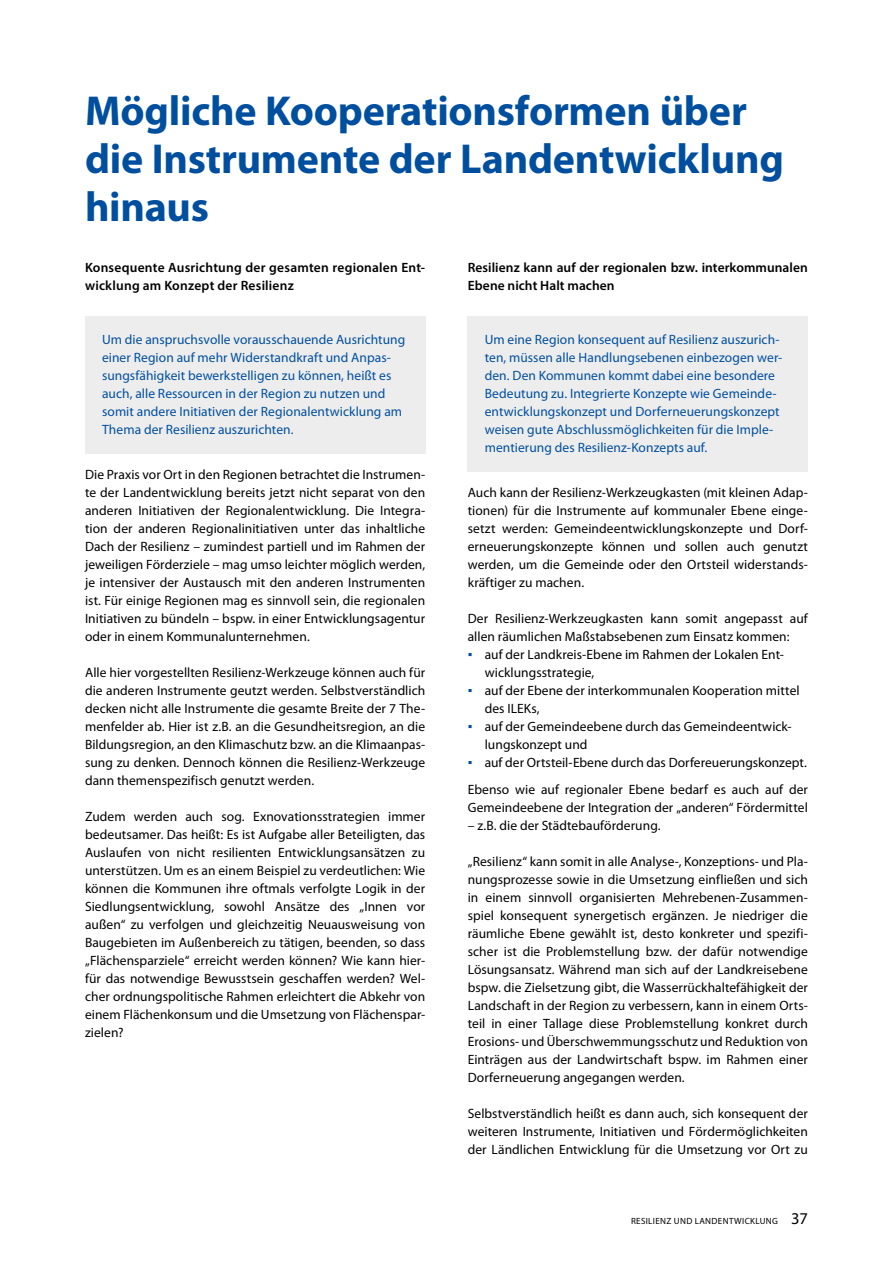
<style>
.page{position:relative;width:893px;height:1263px;background:#fff}
.page>*{position:absolute;margin:0;border:0;box-sizing:border-box;transform-origin:0 0}
.t1{font:700 42px/48px "Myriad Pro";letter-spacing:-.005em;color:#004f9f}
.Fliesstext{font:13.5px/18px "Myriad Pro";letter-spacing:.005em;color:#000;text-align:justify}
.Kastentext{font:13.5px/18px "Myriad Pro";letter-spacing:.005em;color:#004f9f}
.Fliesstext-2{font:600 13.5px/18px "Myriad Pro";letter-spacing:.01em;color:#000}
.t2{font:9px "Myriad Pro";letter-spacing:.04em;color:#000}
.s1{font-family:"Arial";color:#004f9f}
.s2{font-size:16.5px}
</style>
<div class="page">
<div style="left:85px;top:317px;width:340px;height:137px;background:#ededed"></div>
<div style="left:468px;top:317px;width:340px;height:155px;background:#ededed"></div>
<h1 class="t1" style="left:85px;top:86px;width:700px">Mögliche Kooperationsformen über die Instrumente der Landentwicklung hinaus</h1>
<p class="Fliesstext-2" style="left:85px;top:258px;width:342px">Konsequente Ausrichtung der gesamten regionalen Ent&shy;wicklung am Konzept der Resilienz</p>
<p class="Kastentext" style="left:102px;top:330px;width:305px">Um die anspruchsvolle vorausschauende Ausrichtung einer Region auf mehr Widerstandkraft und Anpas&shy;sungsfähigkeit bewerkstelligen zu können, heißt es auch, alle Ressourcen in der Region zu nutzen und somit andere Initiativen der Regionalentwicklung am Thema der Resilienz auszurichten.</p>
<p class="Fliesstext" style="left:85px;top:465px;width:342px">Die Praxis vor Ort in den Regionen betrachtet die Instrumen&shy;te der Landentwicklung bereits jetzt nicht separat von den anderen Initiativen der Regionalentwicklung. Die Integra&shy;tion der anderen Regionalinitiativen unter das inhaltliche Dach der Resilienz – zumindest partiell und im Rahmen der jeweiligen Förderziele – mag umso leichter möglich werden, je intensiver der Austausch mit den anderen Instrumenten ist. Für einige Regionen mag es sinnvoll sein, die regionalen Initiativen zu bündeln – bspw. in einer Entwicklungsagentur oder in einem Kommunalunternehmen.</p>
<p class="Fliesstext" style="left:85px;top:663px;width:342px">Alle hier vorgestellten Resilienz-Werkzeuge können auch für die anderen Instrumente geutzt werden. Selbstverständlich decken nicht alle Instrumente die gesamte Breite der 7 The&shy;menfelder ab. Hier ist z.B. an die Gesundheitsregion, an die Bildungsregion, an den Klimaschutz bzw. an die Klimaanpas&shy;sung zu denken. Dennoch können die Resilienz-Werkzeuge dann themenspezifisch genutzt werden.</p>
<p class="Fliesstext" style="left:85px;top:807px;width:342px">Zudem werden auch sog. Exnovationsstrategien immer bedeutsamer. Das heißt: Es ist Aufgabe aller Beteiligten, das Auslaufen von nicht resilienten Entwicklungsansätzen zu unterstützen. Um es an einem Beispiel zu verdeutlichen: Wie können die Kommunen ihre oftmals verfolgte Logik in der Siedlungsentwicklung, sowohl Ansätze des „Innen vor außen“ zu verfolgen und gleichzeitig Neuausweisung von Baugebieten im Außenbereich zu tätigen, beenden, so dass „Flächensparziele“ erreicht werden können? Wie kann hier&shy;für das notwendige Bewusstsein geschaffen werden? Wel&shy;cher ordnungspolitische Rahmen erleichtert die Abkehr von einem Flächenkonsum und die Umsetzung von Flächenspar&shy;zielen?</p>
<p class="Fliesstext-2" style="left:468px;top:258px;width:342px">Resilienz kann auf der regionalen bzw. interkommunalen<br>Ebene nicht Halt machen</p>
<p class="Kastentext" style="left:485px;top:330px;width:299px">Um eine Region konsequent auf Resilienz auszurich&shy;ten, müssen alle Handlungsebenen einbezogen wer&shy;den. Den Kommunen kommt dabei eine besondere Bedeutung zu. Integrierte Konzepte wie Gemeinde&shy;entwicklungskonzept und Dorferneuerungskonzept weisen gute Abschlussmöglichkeiten für die Imple&shy;mentierung des Resilienz-Konzepts auf.</p>
<p class="Fliesstext" style="left:468px;top:483px;width:342px">Auch kann der Resilienz-Werkzeugkasten (mit kleinen Adap&shy;tionen) für die Instrumente auf kommunaler Ebene einge&shy;setzt werden: Gemeindeentwicklungskonzepte und Dorf&shy;erneuerungskonzepte können und sollen auch genutzt werden, um die Gemeinde oder den Ortsteil widerstands&shy;kräftiger zu machen.</p>
<p class="Fliesstext" style="left:468px;top:609px;width:342px">Der Resilienz-Werkzeugkasten kann somit angepasst auf allen räumlichen Maßstabsebenen zum Einsatz kommen:</p>
<p class="Fliesstext" style="left:485px;top:645px;width:301px;text-indent:-17px"><span class="s1">▪</span> auf der Landkreis-Ebene im Rahmen der Lokalen Ent&shy;wicklungsstrategie,</p>
<p class="Fliesstext" style="left:485px;top:681px;width:316px;text-indent:-17px"><span class="s1">▪</span> auf der Ebene der interkommunalen Kooperation mittel des ILEKs,</p>
<p class="Fliesstext" style="left:485px;top:717px;width:309px;text-indent:-17px"><span class="s1">▪</span> auf der Gemeindeebene durch das Gemeindeentwick&shy;lungskonzept und</p>
<p class="Fliesstext" style="left:468px;top:753px;width:341px"><span class="s1">▪</span> auf der Ortsteil-Ebene durch das Dorfereuerungskonzept.</p>
<p class="Fliesstext" style="left:468px;top:780px;width:342px">Ebenso wie auf regionaler Ebene bedarf es auch auf der<br>Gemeindeebene der Integration der „anderen“ Fördermittel</p>
<p class="Fliesstext" style="left:468px;top:816px;width:194px">– z.B. die der Städtebauförderung.</p>
<p class="Fliesstext" style="left:468px;top:852px;width:342px">„Resilienz“ kann somit in alle Analyse-, Konzeptions- und Pla&shy;nungsprozesse sowie in die Umsetzung einfließen und sich in einem sinnvoll organisierten Mehrebenen-Zusammen&shy;spiel konsequent synergetisch ergänzen. Je niedriger die räumliche Ebene gewählt ist, desto konkreter und spezifi&shy;scher ist die Problemstellung bzw. der dafür notwendige Lösungsansatz. Während man sich auf der Landkreisebene bspw. die Zielsetzung gibt, die Wasserrückhaltefähigkeit der Landschaft in der Region zu verbessern, kann in einem Orts&shy;teil in einer Tallage diese Problemstellung konkret durch Erosions- und Überschwemmungsschutz und Reduktion von Einträgen aus der Landwirtschaft bspw. im Rahmen einer Dorferneuerung angegangen werden.</p>
<p class="Fliesstext" style="left:468px;top:1104px;width:342px">Selbstverständlich heißt es dann auch, sich konsequent der weiteren Instrumente, Initiativen und Fördermöglichkeiten der Ländlichen Entwicklung für die Umsetzung vor Ort zu</p>
<p class="t2" style="left:631px;top:1215px;width:178px">RESILIENZ UND LANDENTWICKLUNG <span class="s2">37</span></p>
</div>
